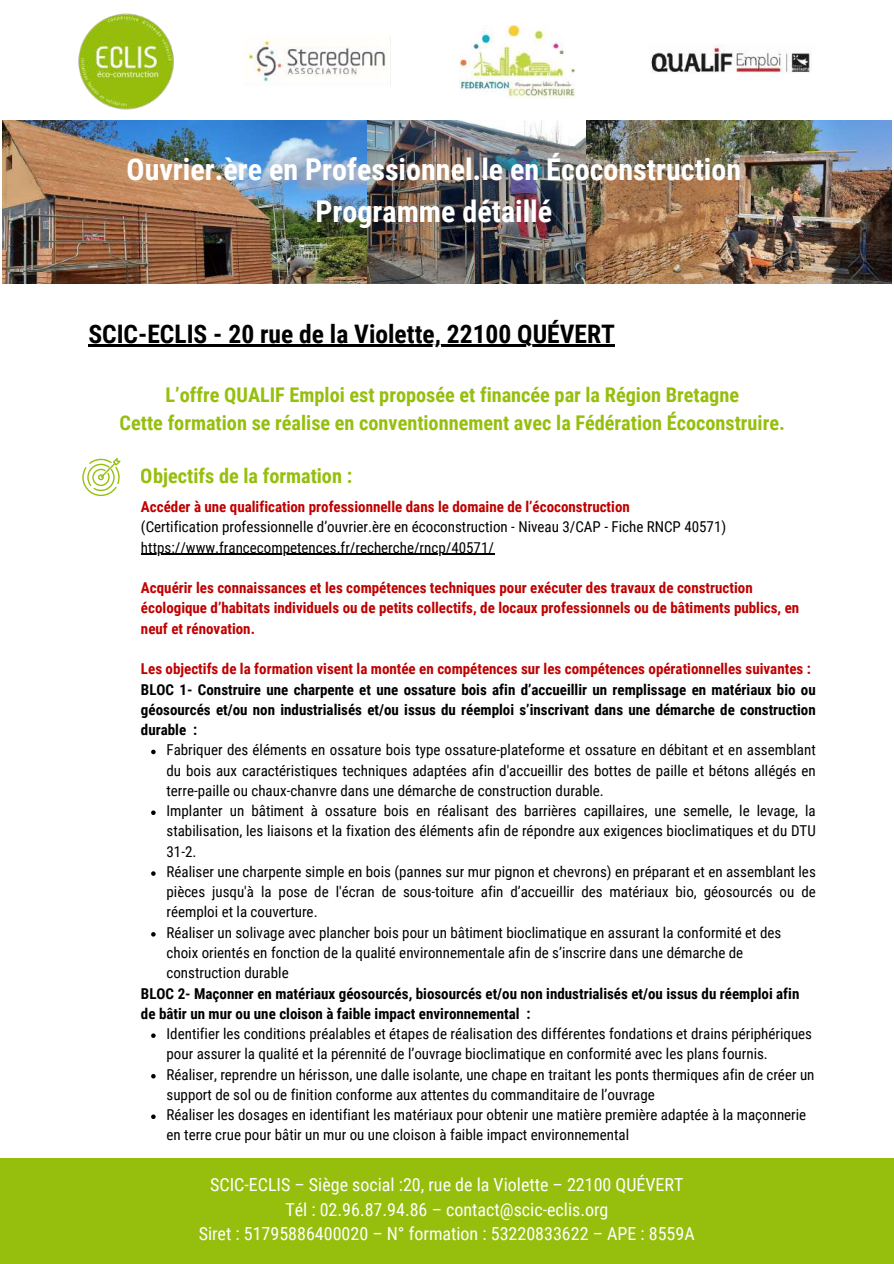
<style>
.page{position:relative;width:894px;height:1264px;background:#fff}
.page>*{position:absolute;margin:0;border:0;box-sizing:border-box;transform-origin:0 0}
.t1{font:700 30px/41.7px "Roboto Condensed";color:#fff;text-align:center}
.t2{font:700 25.5px "Roboto Condensed";color:#000}
.t3{font:700 20.25px/28.2px "Roboto Condensed";color:#96bf0d;text-align:center}
.t4{font:18px/24.8px "Roboto Condensed";color:#fff;text-align:center}
.t5{font:15px/20.2px "Roboto Condensed";color:#000}
.t6{font:700 15px/20.2px "Roboto Condensed";color:#c00000}
.t7{font:700 15px/20.2px "Roboto Condensed";color:#000;text-align:justify}
</style>
<div class="page">
<svg style="left:82px;top:458px;width:38px;height:38px"></svg>
<hr style="left:141px;top:554px;width:353px;height:1px;background:#000">
<svg style="left:151px;top:749px;width:5px;height:5px"></svg>
<svg style="left:151px;top:810px;width:5px;height:5px"></svg>
<svg style="left:151px;top:871px;width:5px;height:4px"></svg>
<svg style="left:151px;top:932px;width:5px;height:4px"></svg>
<svg style="left:151px;top:1033px;width:5px;height:4px"></svg>
<svg style="left:151px;top:1074px;width:5px;height:4px"></svg>
<svg style="left:151px;top:1114px;width:5px;height:4px"></svg>
<hr style="left:88px;top:345px;width:527px;height:2px;background:#000">
<img style="left:2px;top:121px;width:551px;height:163px">
<img style="left:553px;top:121px;width:338px;height:163px">
<img style="left:78px;top:14px;width:96px;height:96px">
<img style="left:248px;top:36px;width:143px;height:50px">
<img style="left:459px;top:25px;width:116px;height:73px">
<img style="left:651px;top:44px;width:161px;height:30px">
<div style="left:0;top:1158px;width:893px;height:105px;background:#96bf0d"></div>
<h1 class="t1" style="left:126px;top:149px;width:616px">Ouvrier.ère en Professionnel.le en Écoconstruction<br>Programme détaillé</h1>
<h2 class="t2" style="left:88px;top:319px;width:528px">SCIC-ECLIS - 20 rue de la Violette, 22100 QUÉVERT</h2>
<h3 class="t3" style="left:120px;top:381px;width:666px">L’offre QUALIF Emploi est proposée et financée par la Région Bretagne<br>Cette formation se réalise en conventionnement avec la Fédération Écoconstruire.</h3>
<h3 class="t3" style="left:141px;top:462px;width:213px">Objectifs de la formation :</h3>
<p class="t6" style="left:141px;top:497px;width:490px">Accéder à une qualification professionnelle dans le domaine de l’écoconstruction</p>
<p class="t5" style="left:141px;top:517px;width:586px">(Certification professionnelle d’ouvrier.ère en écoconstruction - Niveau 3/CAP - Fiche RNCP 40571) https://www.francecompetences.fr/recherche/rncp/40571/</p>
<p class="t6" style="left:141px;top:578px;width:659px">Acquérir les connaissances et les compétences techniques pour exécuter des travaux de construction écologique d’habitats individuels ou de petits collectifs, de locaux professionnels ou de bâtiments publics, en neuf et rénovation.</p>
<p class="t6" style="left:141px;top:659px;width:671px">Les objectifs de la formation visent la montée en compétences sur les compétences opérationnelles suivantes :</p>
<p class="t7" style="left:141px;top:679px;width:676px">BLOC 1- Construire une charpente et une ossature bois afin d’accueillir un remplissage en matériaux bio ou géosourcés et/ou non industrialisés et/ou issus du réemploi s’inscrivant dans une démarche de construction durable :</p>
<p class="t5" style="left:166px;top:740px;width:650px">Fabriquer des éléments en ossature bois type ossature-plateforme et ossature en débitant et en assemblant du bois aux caractéristiques techniques adaptées afin d'accueillir des bottes de paille et bétons allégés en terre-paille ou chaux-chanvre dans une démarche de construction durable.<br>Implanter un bâtiment à ossature bois en réalisant des barrières capillaires, une semelle, le levage, la stabilisation, les liaisons et la fixation des éléments afin de répondre aux exigences bioclimatiques et du DTU 31-2.<br>Réaliser une charpente simple en bois (pannes sur mur pignon et chevrons) en préparant et en assemblant les pièces jusqu'à la pose de l'écran de sous-toiture afin d’accueillir des matériaux bio, géosourcés ou de réemploi et la couverture.<br>Réaliser un solivage avec plancher bois pour un bâtiment bioclimatique en assurant la conformité et des choix orientés en fonction de la qualité environnementale afin de s’inscrire dans une démarche de construction durable</p>
<p class="t7" style="left:141px;top:983px;width:659px">BLOC 2- Maçonner en matériaux géosourcés, biosourcés et/ou non industrialisés et/ou issus du réemploi afin de bâtir un mur ou une cloison à faible impact environnemental :</p>
<p class="t5" style="left:166px;top:1023px;width:649px">Identifier les conditions préalables et étapes de réalisation des différentes fondations et drains périphériques pour assurer la qualité et la pérennité de l’ouvrage bioclimatique en conformité avec les plans fournis.<br>Réaliser, reprendre un hérisson, une dalle isolante, une chape en traitant les ponts thermiques afin de créer un support de sol ou de finition conforme aux attentes du commanditaire de l’ouvrage<br>Réaliser les dosages en identifiant les matériaux pour obtenir une matière première adaptée à la maçonnerie en terre crue pour bâtir un mur ou une cloison à faible impact environnemental</p>
<p class="t4" style="left:199px;top:1172px;width:497px">SCIC-ECLIS – Siège social :20, rue de la Violette – 22100 QUÉVERT<br>Tél : 02.96.87.94.86 – contact@scic-eclis.org<br>Siret : 51795886400020 – N° formation : 53220833622 – APE : 8559A</p>
</div>
